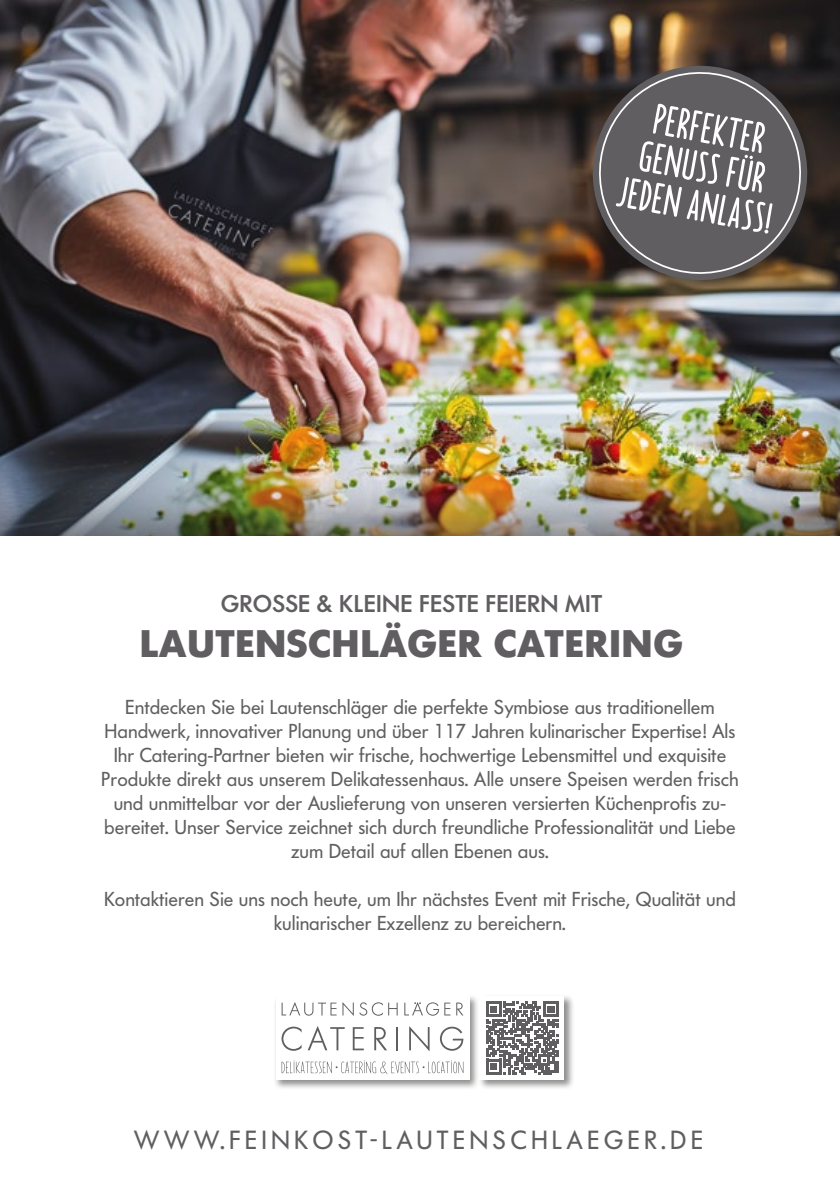
<style>
.page{position:relative;width:840px;height:1191px;background:#fff}
.page>*{position:absolute;margin:0;border:0;box-sizing:border-box;transform-origin:0 0}
.t1{font:43.2px/39px "Borden";color:#fff;text-align:center}
.t2{font:700 38px "Futura BQ";letter-spacing:.01em;color:#605e61}
.t3{font:26px "Futura BQ";letter-spacing:.16em;color:#605e61}
.t4{font:500 24px "Futura BQ";letter-spacing:.01em;color:#605e61}
.t5{font:20px/24px "Futura BQ";color:#605e61;text-align:center}
</style>
<div class="page">
<img style="left:0;top:0;width:839px;height:536px">
<img style="left:568px;top:42px;width:262px;height:262px">
<svg style="left:575px;top:48px;width:249px;height:249px;background:#57504d"></svg>
<div style="left:273px;top:993px;width:301px;height:97px;background:#1d1d1b;opacity:.5"></div>
<div style="left:479px;top:996px;width:85px;height:84px;background:#fff"></div>
<svg style="left:486px;top:1001px;width:72px;height:73px"></svg>
<div style="left:275px;top:996px;width:194px;height:84px;background:#fff"></div>
<svg style="left:281px;top:1002px;width:55px;height:13px"></svg>
<svg style="left:342px;top:1002px;width:11px;height:13px"></svg>
<svg style="left:359px;top:1002px;width:23px;height:13px"></svg>
<svg style="left:388px;top:1002px;width:9px;height:13px"></svg>
<svg style="left:404px;top:1002px;width:46px;height:13px"></svg>
<svg style="left:456px;top:1002px;width:7px;height:13px"></svg>
<svg style="left:281px;top:1060px;width:182px;height:14px"></svg>
<svg style="left:281px;top:1026px;width:20px;height:24px"></svg>
<svg style="left:308px;top:1026px;width:36px;height:24px"></svg>
<svg style="left:352px;top:1027px;width:11px;height:23px"></svg>
<svg style="left:374px;top:1027px;width:13px;height:23px"></svg>
<hr style="left:395px;top:1027px;width:2px;height:23px;background:#605e61">
<svg style="left:409px;top:1026px;width:20px;height:25px"></svg>
<svg style="left:440px;top:1026px;width:23px;height:24px"></svg>
<h1 class="t1" style="left:634px;top:93px;width:159px;rotate:10deg">PERFEKTER<br>GENUSS FÜR<br>JEDEN ANLASS!</h1>
<p class="t4" style="left:220px;top:587px;width:383px">GROSSE &amp; KLEINE FESTE FEIERN MIT</p>
<h2 class="t2" style="left:139px;top:619px;width:545px">LAUTENSCHLÄGER CATERING</h2>
<p class="t5" style="left:101px;top:695px;width:638px">Entdecken Sie bei Lautenschläger die perfekte Symbiose aus traditionellem Handwerk, innovativer Planung und über 117 Jahren kulinarischer Expertise! Als Ihr Catering-Partner bieten wir frische, hochwertige Lebensmittel und exquisite Produkte direkt aus unserem Delikatessenhaus. Alle unsere Speisen werden frisch und unmittelbar vor der Auslieferung von unseren versierten Küchenprofis zu&shy;bereitet. Unser Service zeichnet sich durch freundliche Professionalität und Liebe zum Detail auf allen Ebenen aus.</p>
<p class="t5" style="left:104px;top:887px;width:633px">Kontaktieren Sie uns noch heute, um Ihr nächstes Event mit Frische, Qualität und kulinarischer Exzellenz zu bereichern.</p>
<h3 class="t3" style="left:134px;top:1122px;width:570px">WWW.FEINKOST-LAUTENSCHLAEGER.DE</h3>
</div>
